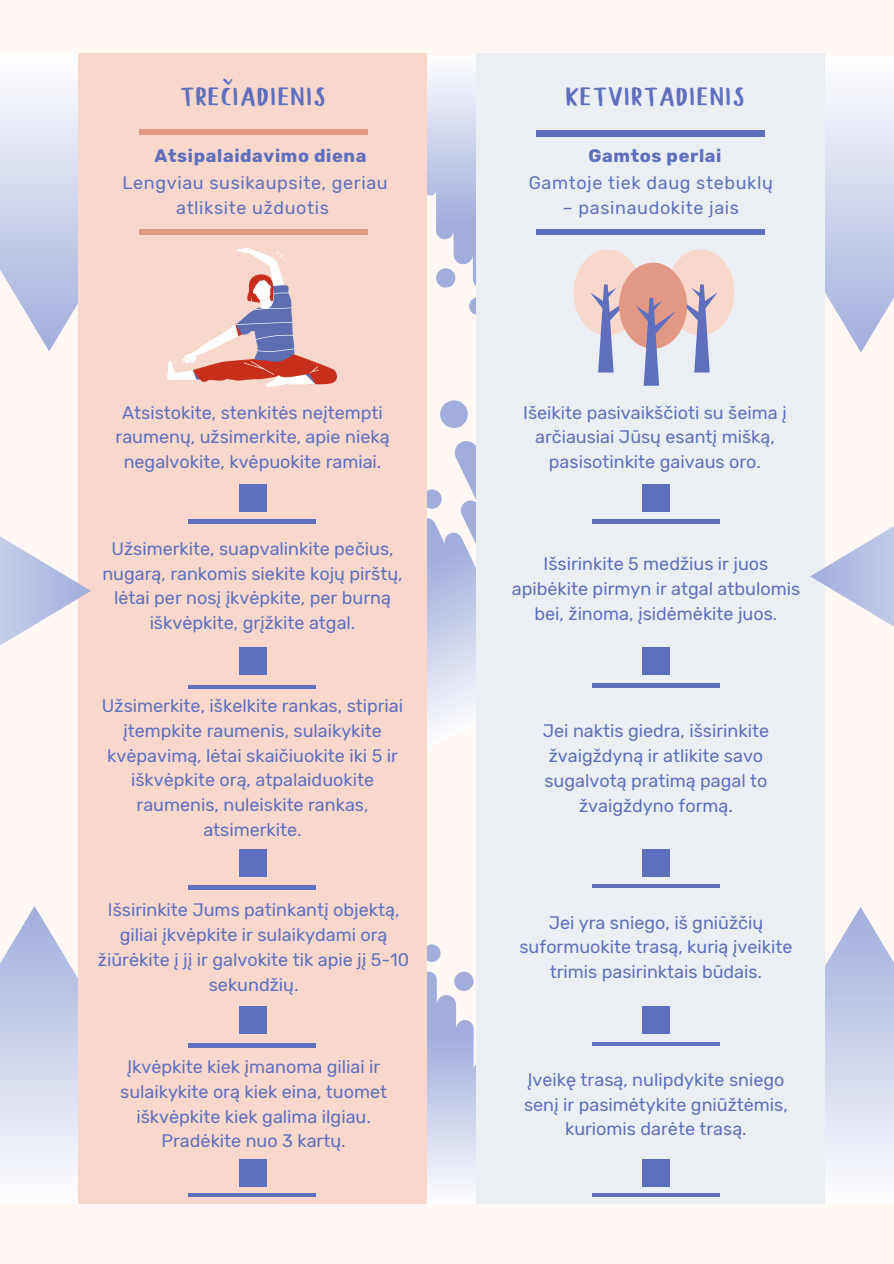
<style>
.page{position:relative;width:894px;height:1264px;background:#fff}
.page>*{position:absolute;margin:0;border:0;box-sizing:border-box;transform-origin:0 0}
.t1{font:27px "Blodders";letter-spacing:.05em;color:#5d6fbd}
.t2{font:24px "Blodders";color:#5d6fbd}
.t3{font:18px/24.8px "Rubik";color:#5d6fbd;text-align:center}
.t4{font:18px/24.8px "Rubik";letter-spacing:.035em;color:#5d6fbd;text-align:center}
.t5{font:700 18px "Rubik";letter-spacing:.035em;color:#5d6fbd}
</style>
<div class="page">
<div style="left:0;top:0;width:893px;height:1263px;background:#fff8f5"></div>
<svg style="left:427px;top:73px;width:49px;height:242px"></svg>
<svg style="left:824px;top:906px;width:69px;height:298px"></svg>
<svg style="left:427px;top:944px;width:49px;height:243px"></svg>
<svg style="left:427px;top:400px;width:49px;height:330px"></svg>
<svg style="left:824px;top:55px;width:69px;height:297px"></svg>
<svg style="left:0;top:54px;width:79px;height:297px"></svg>
<svg style="left:0;top:906px;width:79px;height:297px"></svg>
<div style="left:476px;top:54px;width:348px;height:1150px;background:#ebeff4"></div>
<hr style="left:592px;top:520px;width:127px;height:3px;background:#5d6fbd">
<hr style="left:592px;top:683px;width:127px;height:4px;background:#5d6fbd">
<hr style="left:592px;top:884px;width:127px;height:3px;background:#5d6fbd">
<hr style="left:592px;top:1042px;width:127px;height:3px;background:#5d6fbd">
<div style="left:79px;top:54px;width:348px;height:1150px;background:#f8d7cd"></div>
<svg style="left:0;top:453px;width:91px;height:275px"></svg>
<svg style="left:810px;top:438px;width:83px;height:276px"></svg>
<div style="left:536px;top:130px;width:229px;height:6px;background:#5d6fbd"></div>
<div style="left:536px;top:229px;width:229px;height:6px;background:#5d6fbd"></div>
<hr style="left:189px;top:520px;width:127px;height:3px;background:#5d6fbd">
<hr style="left:189px;top:685px;width:127px;height:3px;background:#5d6fbd">
<hr style="left:189px;top:885px;width:127px;height:4px;background:#5d6fbd">
<hr style="left:189px;top:1043px;width:127px;height:4px;background:#5d6fbd">
<img style="left:168px;top:249px;width:169px;height:137px">
<div style="left:139px;top:229px;width:229px;height:6px;background:#e19885"></div>
<div style="left:139px;top:129px;width:229px;height:6px;background:#e19885"></div>
<hr style="left:189px;top:1193px;width:127px;height:3px;background:#5d6fbd">
<hr style="left:592px;top:1193px;width:127px;height:3px;background:#5d6fbd">
<div style="left:239px;top:484px;width:27px;height:28px;background:#5d6fbd"></div>
<div style="left:239px;top:648px;width:27px;height:27px;background:#5d6fbd"></div>
<div style="left:239px;top:849px;width:27px;height:27px;background:#5d6fbd"></div>
<div style="left:240px;top:1006px;width:27px;height:27px;background:#5d6fbd"></div>
<div style="left:239px;top:1159px;width:27px;height:27px;background:#5d6fbd"></div>
<div style="left:642px;top:484px;width:27px;height:28px;background:#5d6fbd"></div>
<div style="left:642px;top:648px;width:27px;height:27px;background:#5d6fbd"></div>
<div style="left:642px;top:849px;width:27px;height:27px;background:#5d6fbd"></div>
<div style="left:642px;top:1006px;width:27px;height:27px;background:#5d6fbd"></div>
<div style="left:642px;top:1159px;width:27px;height:27px;background:#5d6fbd"></div>
<div style="left:666px;top:249px;width:68px;height:86px;background:#f8d7cd;border-radius:50%"></div>
<div style="left:573px;top:249px;width:68px;height:86px;background:#f8d7cd;border-radius:50%"></div>
<div style="left:618px;top:263px;width:69px;height:86px;background:#e19885;border-radius:50%"></div>
<svg style="left:590px;top:284px;width:127px;height:102px"></svg>
<p class="t2" style="left:218px;top:85px;width:10px;rotate:-90deg">&lt;</p>
<p class="t1" style="left:181px;top:86px;width:147px">TRECIADIENIS</p>
<p class="t5" style="left:154px;top:145px;width:213px">Atsipalaidavimo diena</p>
<p class="t4" style="left:122px;top:170px;width:266px">Lengviau susikaupsite, geriau atliksite užduotis</p>
<p class="t3" style="left:115px;top:400px;width:275px">Atsistokite, stenkitės neįtempti raumenų, užsimerkite, apie nieką negalvokite, kvėpuokite ramiai.</p>
<p class="t3" style="left:102px;top:536px;width:302px">Užsimerkite, suapvalinkite pečius, nugarą, rankomis siekite kojų pirštų, lėtai per nosį įkvėpkite, per burną iškvėpkite, grįžkite atgal.</p>
<p class="t3" style="left:102px;top:693px;width:303px">Užsimerkite, iškelkite rankas, stipriai įtempkite raumenis, sulaikykite kvėpavimą, lėtai skaičiuokite iki 5 ir iškvėpkite orą, atpalaiduokite raumenis, nuleiskite rankas, atsimerkite.</p>
<p class="t3" style="left:98px;top:897px;width:313px">Išsirinkite Jums patinkantį objektą, giliai įkvėpkite ir sulaikydami orą žiūrėkite į jį ir galvokite tik apie jį 5-10 sekundžių.</p>
<p class="t3" style="left:120px;top:1054px;width:268px">Įkvėpkite kiek įmanoma giliai ir sulaikykite orą kiek eina, tuomet iškvėpkite kiek galima ilgiau.<br>Pradėkite nuo 3 kartų.</p>
<p class="t1" style="left:566px;top:86px;width:180px">KETVIRTADIENIS</p>
<p class="t5" style="left:588px;top:145px;width:134px">Gamtos perlai</p>
<p class="t4" style="left:528px;top:170px;width:245px">Gamtoje tiek daug stebuklų</p>
<p class="t4" style="left:562px;top:195px;width:178px">– pasinaudokite jais</p>
<p class="t3" style="left:523px;top:400px;width:265px">Išeikite pasivaikščioti su šeima į arčiausiai Jūsų esantį mišką, pasisotinkite gaivaus oro.</p>
<p class="t3" style="left:511px;top:552px;width:290px">Išsirinkite 5 medžius ir juos apibėkite pirmyn ir atgal atbulomis bei, žinoma, įsidėmėkite juos.</p>
<p class="t3" style="left:542px;top:719px;width:228px">Jei naktis giedra, išsirinkite žvaigždyną ir atlikite savo sugalvotą pratimą pagal to žvaigždyno formą.</p>
<p class="t3" style="left:519px;top:910px;width:274px">Jei yra sniego, iš gniūžčių suformuokite trasą, kurią įveikite trimis pasirinktais būdais.</p>
<p class="t3" style="left:524px;top:1067px;width:265px">Įveikę trasą, nulipdykite sniego senį ir pasimėtykite gniūžtėmis, kuriomis darėte trasą.</p>
</div>
